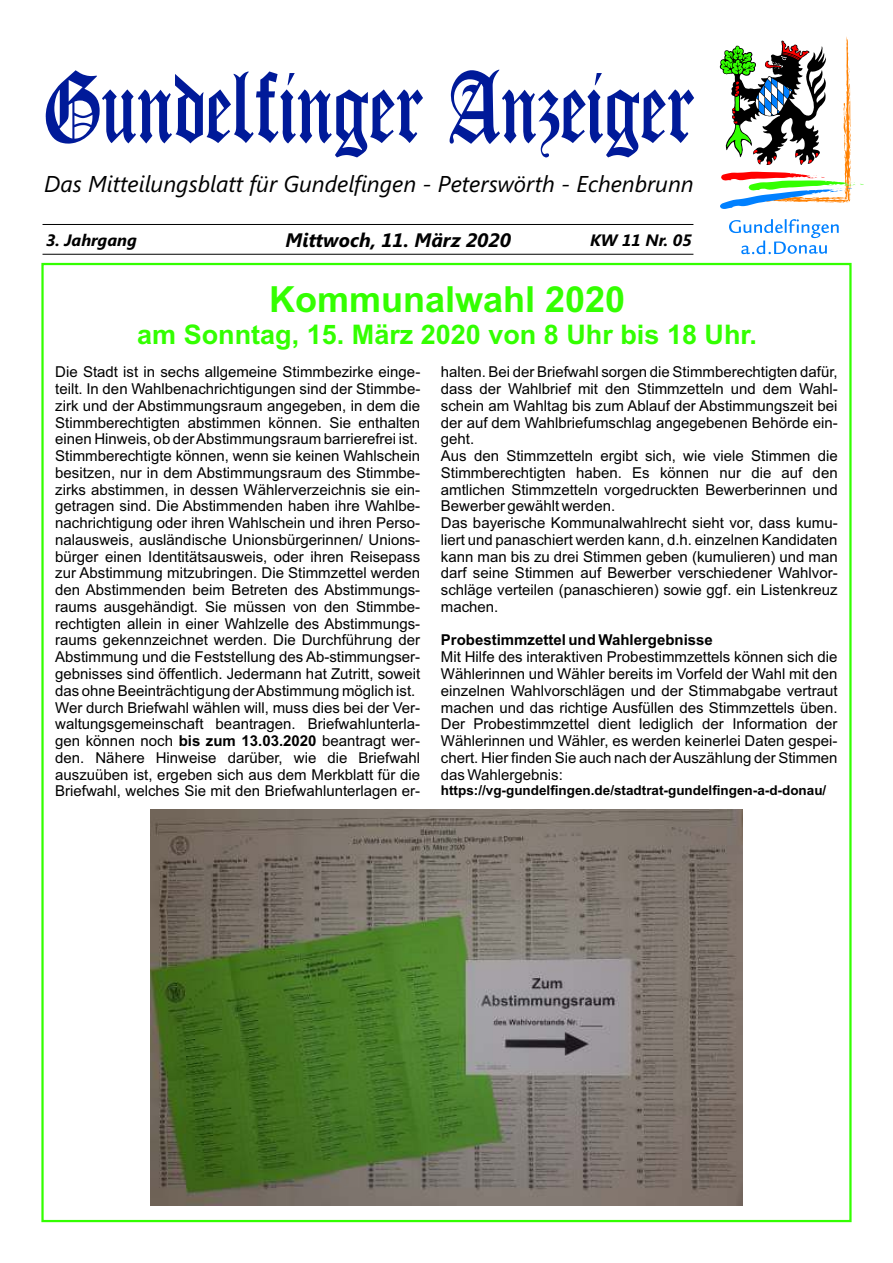
<style>
.page{position:relative;width:893px;height:1263px;background:#fff}
.page>*{position:absolute;margin:0;border:0;box-sizing:border-box;transform-origin:0 0}
.t1{font:300 109.95px "Iglesia";color:#001a99;scale:.78 1}
.t2{font:700 36px "Arial";color:#3f0}
.t3{font:700 27px "Arial";color:#3f0}
.t4{font:italic 22.95px "Segoe UI";color:#000}
.t5{font:italic 700 19.5px "Segoe UI";color:#000}
.t6{font:italic 700 16.5px "Segoe UI";color:#000}
.t7{font:15px/16.8px "Arial";color:#000}
.t8{font:700 15px "Arial";color:#000}
.t9{font:700 13.5px "Arial";color:#000}
.s1{font-weight:700}
</style>
<div class="page">
<hr style="left:43px;top:224px;width:650px;height:1px;background:#000">
<hr style="left:43px;top:254px;width:650px;height:1px;background:#000">
<svg style="left:720px;top:36px;width:144px;height:173px"></svg>
<svg style="left:729px;top:219px;width:110px;height:35px"></svg>
<img style="left:150px;top:809px;width:593px;height:397px">
<h1 class="t1" style="left:46px;top:68px;width:836px">Gundelfinger Anzeiger</h1>
<h3 class="t4" style="left:44px;top:176px;width:651px">Das Mitteilungsblatt für Gundelfingen - Peterswörth - Echenbrunn</h3>
<p class="t6" style="left:590px;top:234px;width:103px">KW 11 Nr. 05</p>
<p class="t6" style="left:46px;top:234px;width:92px">3. Jahrgang</p>
<h3 class="t5" style="left:285px;top:233px;width:227px">Mittwoch, 11. März 2020</h3>
<h2 class="t2" style="left:269px;top:286px;width:358px">Kommunalwahl 2020</h2>
<h3 class="t3" style="left:137px;top:324px;width:621px">am Sonntag, 15. März 2020 von 8 Uhr bis 18 Uhr.</h3>
<p class="t7" style="left:55px;top:365px;width:367px">Die Stadt ist in sechs allgemeine Stimmbezirke einge-</p>
<p class="t7" style="left:441px;top:365px;width:398px">halten. Bei der Briefwahl sorgen die Stimmberechtigten dafür,</p>
<p class="t7" style="left:55px;top:382px;width:367px">teilt. In den Wahlbenachrichtigungen sind der Stimmbe-</p>
<p class="t7" style="left:441px;top:382px;width:398px">dass der Wahlbrief mit den Stimmzetteln und dem Wahl-</p>
<p class="t7" style="left:55px;top:399px;width:367px">zirk und der Abstimmungsraum angegeben, in dem die</p>
<p class="t7" style="left:441px;top:399px;width:398px">schein am Wahltag bis zum Ablauf der Abstimmungszeit bei</p>
<p class="t7" style="left:55px;top:415px;width:367px">Stimmberechtigten abstimmen können. Sie enthalten</p>
<p class="t7" style="left:441px;top:415px;width:398px">der auf dem Wahlbriefumschlag angegebenen Behörde ein-</p>
<p class="t7" style="left:55px;top:432px;width:364px">einen Hinweis, ob der Abstimmungsraum barrierefrei ist.</p>
<p class="t7" style="left:441px;top:432px;width:35px">geht.</p>
<p class="t7" style="left:55px;top:449px;width:367px">Stimmberechtigte können, wenn sie keinen Wahlschein</p>
<p class="t7" style="left:441px;top:449px;width:398px">Aus den Stimmzetteln ergibt sich, wie viele Stimmen die</p>
<p class="t7" style="left:55px;top:466px;width:367px">besitzen, nur in dem Abstimmungsraum des Stimmbe-</p>
<p class="t7" style="left:441px;top:466px;width:398px">Stimmberechtigten haben. Es können nur die auf den</p>
<p class="t7" style="left:55px;top:482px;width:367px">zirks abstimmen, in dessen Wählerverzeichnis sie ein-</p>
<p class="t7" style="left:441px;top:482px;width:398px">amtlichen Stimmzetteln vorgedruckten Bewerberinnen und</p>
<p class="t7" style="left:55px;top:499px;width:367px">getragen sind. Die Abstimmenden haben ihre Wahlbe-</p>
<p class="t7" style="left:441px;top:499px;width:176px">Bewerber gewählt werden.</p>
<p class="t7" style="left:55px;top:516px;width:367px">nachrichtigung oder ihren Wahlschein und ihren Perso-</p>
<p class="t7" style="left:441px;top:516px;width:398px">Das bayerische Kommunalwahlrecht sieht vor, dass kumu-</p>
<p class="t7" style="left:55px;top:533px;width:367px">nalausweis, ausländische Unionsbürgerinnen/ Unions-</p>
<p class="t7" style="left:441px;top:533px;width:398px">liert und panaschiert werden kann, d.h. einzelnen Kandidaten</p>
<p class="t7" style="left:55px;top:549px;width:367px">bürger einen Identitätsausweis, oder ihren Reisepass</p>
<p class="t7" style="left:441px;top:549px;width:398px">kann man bis zu drei Stimmen geben (kumulieren) und man</p>
<p class="t7" style="left:55px;top:566px;width:367px">zur Abstimmung mitzubringen. Die Stimmzettel werden</p>
<p class="t7" style="left:441px;top:566px;width:398px">darf seine Stimmen auf Bewerber verschiedener Wahlvor-</p>
<p class="t7" style="left:55px;top:583px;width:367px">den Abstimmenden beim Betreten des Abstimmungs-</p>
<p class="t7" style="left:441px;top:583px;width:398px">schläge verteilen (panaschieren) sowie ggf. ein Listenkreuz</p>
<p class="t7" style="left:55px;top:600px;width:367px">raums ausgehändigt. Sie müssen von den Stimmbe-</p>
<p class="t7" style="left:441px;top:600px;width:59px">machen.</p>
<p class="t7" style="left:55px;top:616px;width:367px">rechtigten allein in einer Wahlzelle des Abstimmungs&shy;raums gekennzeichnet werden. Die Durchführung der</p>
<p class="t8" style="left:441px;top:634px;width:273px">Probestimmzettel und Wahlergebnisse</p>
<p class="t7" style="left:55px;top:650px;width:367px">Abstimmung und die Feststellung des Ab-stimmungser-</p>
<p class="t7" style="left:441px;top:650px;width:398px">Mit Hilfe des interaktiven Probestimmzettels können sich die</p>
<p class="t7" style="left:55px;top:667px;width:366px">gebnisses sind öffentlich. Jedermann hat Zutritt, soweit</p>
<p class="t7" style="left:441px;top:667px;width:398px">Wählerinnen und Wähler bereits im Vorfeld der Wahl mit den</p>
<p class="t7" style="left:55px;top:683px;width:362px">das ohne Beeinträchtigung der Abstimmung möglich ist.</p>
<p class="t7" style="left:441px;top:683px;width:398px">einzelnen Wahlvorschlägen und der Stimmabgabe vertraut</p>
<p class="t7" style="left:55px;top:700px;width:367px">Wer durch Briefwahl wählen will, muss dies bei der Ver-</p>
<p class="t7" style="left:441px;top:700px;width:398px">machen und das richtige Ausfüllen des Stimmzettels üben.</p>
<p class="t7" style="left:55px;top:717px;width:367px">waltungsgemeinschaft beantragen. Briefwahlunterla-</p>
<p class="t7" style="left:441px;top:717px;width:398px">Der Probestimmzettel dient lediglich der Information der</p>
<p class="t7" style="left:55px;top:734px;width:367px">gen können noch <span class="s1">bis zum 13.03.2020</span> beantragt wer-</p>
<p class="t7" style="left:441px;top:734px;width:398px">Wählerinnen und Wähler, es werden keinerlei Daten gespei-</p>
<p class="t7" style="left:55px;top:750px;width:367px">den. Nähere Hinweise darüber, wie die Briefwahl</p>
<p class="t7" style="left:441px;top:750px;width:398px">chert. Hier finden Sie auch nach der Auszählung der Stimmen</p>
<p class="t7" style="left:55px;top:767px;width:367px">auszuüben ist, ergeben sich aus dem Merkblatt für die</p>
<p class="t7" style="left:441px;top:767px;width:123px">das Wahlergebnis:</p>
<p class="t7" style="left:55px;top:784px;width:367px">Briefwahl, welches Sie mit den Briefwahlunterlagen er-</p>
<p class="t9" style="left:441px;top:785px;width:387px">https://vg-gundelfingen.de/stadtrat-gundelfingen-a-d-donau/</p>
</div>
